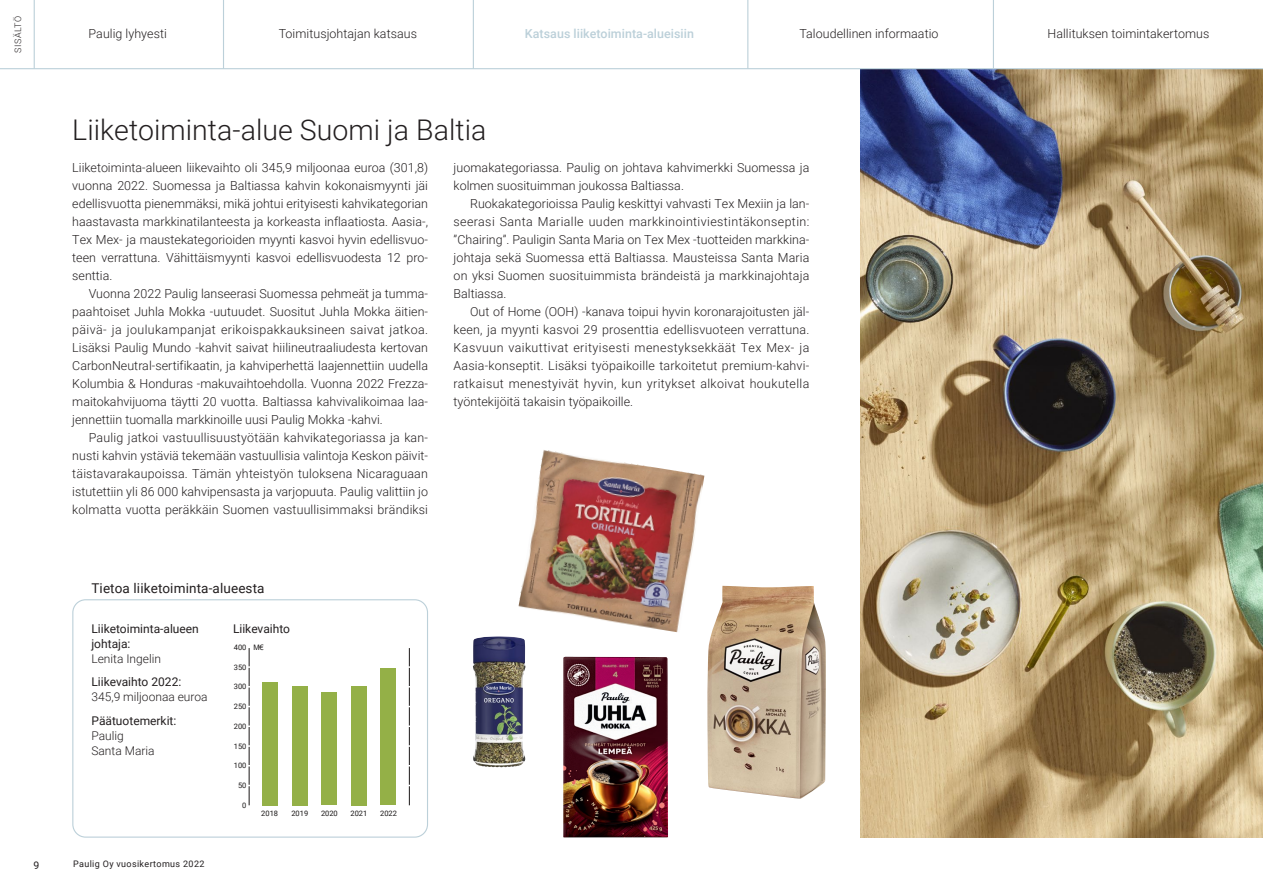
<style>
.page{position:relative;width:1263px;height:893px;background:#fff}
.page>*{position:absolute;margin:0;border:0;box-sizing:border-box;transform-origin:0 0}
.t1{font:300 28.5px "Roboto";color:#231f20}
.t2{font:13.5px "Roboto";letter-spacing:.01em;color:#231f20}
.t3{font:300 12.45px/18px "Roboto";letter-spacing:.005em;color:#231f20;text-align:justify}
.t4{font:500 12.45px "Roboto";letter-spacing:.005em;color:#bcd0d9}
.t5{font:12px/15px "Roboto";color:#231f20}
.t6{font:300 12px/15px "Roboto";color:#231f20}
.t7{font:10.5px "Roboto";color:#231f20}
.t8{font:9px "Roboto";letter-spacing:.04em;color:#231f20}
.t9{font:300 9px "Roboto";letter-spacing:.065em;color:#231f20}
.t10{font:7.5px "Roboto";color:#1a1717}
.t11{font:7.5px "Arial";color:#1a1717}
</style>
<div class="page">
<div style="left:72px;top:599px;width:356px;height:239px;border:1px solid #bcd0d9;border-radius:13px"></div>
<img style="left:860px;top:69px;width:403px;height:769px">
<img style="left:563px;top:657px;width:105px;height:180px">
<img style="left:473px;top:636px;width:52px;height:131px">
<img style="left:707px;top:586px;width:119px;height:213px">
<img style="left:518px;top:450px;width:186px;height:183px">
<hr style="left:249px;top:647px;width:1px;height:158px;background:#1a1717">
<div style="left:262px;top:682px;width:15px;height:123px;background:#94b047"></div>
<div style="left:292px;top:686px;width:15px;height:119px;background:#94b047"></div>
<div style="left:322px;top:692px;width:15px;height:113px;background:#94b047"></div>
<div style="left:351px;top:686px;width:15px;height:119px;background:#94b047"></div>
<div style="left:381px;top:668px;width:15px;height:137px;background:#94b047"></div>
<hr style="left:409px;top:647px;width:1px;height:158px;background:#1a1717">
<hr style="left:0;top:68px;width:1263px;height:1px;background:#bcd0d9">
<hr style="left:34px;top:0;width:1px;height:69px;background:#bcd0d9">
<hr style="left:223px;top:0;width:1px;height:69px;background:#bcd0d9">
<hr style="left:473px;top:0;width:1px;height:69px;background:#bcd0d9">
<hr style="left:747px;top:0;width:1px;height:69px;background:#bcd0d9">
<hr style="left:993px;top:0;width:1px;height:69px;background:#bcd0d9">
<p class="t9" style="left:12px;top:53px;width:39px;rotate:-90deg">SISÄLTÖ</p>
<p class="t3" style="left:89px;top:24px;width:80px">Paulig lyhyesti</p>
<p class="t3" style="left:279px;top:24px;width:140px">Toimitusjohtajan katsaus</p>
<p class="t4" style="left:525px;top:25px;width:171px">Katsaus liiketoiminta-alueisiin</p>
<p class="t3" style="left:799px;top:24px;width:141px">Taloudellinen informaatio</p>
<p class="t3" style="left:1047px;top:24px;width:163px">Hallituksen toimintakertomus</p>
<h1 class="t1" style="left:72px;top:110px;width:416px">Liiketoiminta-alue Suomi ja Baltia</h1>
<p class="t3" style="left:72px;top:158px;width:357px">Liiketoiminta-alueen liikevaihto oli 345,9 miljoonaa euroa (301,8) vuonna 2022. Suomessa ja Baltiassa kahvin kokonaismyynti jäi edellisvuotta pienemmäksi, mikä johtui erityisesti kahvikategorian haastavasta markkinatilanteesta ja korkeasta inflaatiosta. Aasia-, Tex Mex- ja maustekategorioiden myynti kasvoi hyvin edellisvuo&shy;teen verrattuna. Vähittäismyynti kasvoi edellisvuodesta 12 pro&shy;senttia.</p>
<p class="t3" style="left:72px;top:284px;width:357px;text-indent:16px">Vuonna 2022 Paulig lanseerasi Suomessa pehmeät ja tumma&shy;paahtoiset Juhla Mokka -uutuudet. Suositut Juhla Mokka äitien&shy;päivä- ja joulukampanjat erikoispakkauksineen saivat jatkoa.<br>Lisäksi Paulig Mundo -kahvit saivat hiilineutraaliudesta kertovan CarbonNeutral-sertifikaatin, ja kahviperhettä laajennettiin uudella Kolumbia &amp; Honduras -makuvaihtoehdolla. Vuonna 2022 Frezza&shy;maitokahvijuoma täytti 20 vuotta. Baltiassa kahvivalikoimaa laa&shy;jennettiin tuomalla markkinoille uusi Paulig Mokka -kahvi.</p>
<p class="t3" style="left:72px;top:428px;width:357px;text-indent:16px">Paulig jatkoi vastuullisuustyötään kahvikategoriassa ja kan&shy;nusti kahvin ystäviä tekemään vastuullisia valintoja Keskon päivit&shy;täistavarakaupoissa. Tämän yhteistyön tuloksena Nicaraguaan istutettiin yli 86 000 kahvipensasta ja varjopuuta. Paulig valittiin jo kolmatta vuotta peräkkäin Suomen vastuullisimmaksi brändiksi</p>
<p class="t3" style="left:454px;top:158px;width:357px">juomakategoriassa. Paulig on johtava kahvimerkki Suomessa ja kolmen suosituimman joukossa Baltiassa.</p>
<p class="t3" style="left:454px;top:194px;width:357px;text-indent:16px">Ruokakategorioissa Paulig keskittyi vahvasti Tex Mexiin ja lan&shy;seerasi Santa Marialle uuden markkinointiviestintäkonseptin: ”Chairing”. Pauligin Santa Maria on Tex Mex -tuotteiden markkina&shy;johtaja sekä Suomessa että Baltiassa. Mausteissa Santa Maria on yksi Suomen suosituimmista brändeistä ja markkinajohtaja Baltiassa.</p>
<p class="t3" style="left:454px;top:302px;width:357px;text-indent:16px">Out of Home (OOH) -kanava toipui hyvin koronarajoitusten jäl&shy;keen, ja myynti kasvoi 29 prosenttia edellisvuoteen verrattuna.<br>Kasvuun vaikuttivat erityisesti menestyksekkäät Tex Mex- ja Aasia-konseptit. Lisäksi työpaikoille tarkoitetut premium-kahvi&shy;ratkaisut menestyivät hyvin, kun yritykset alkoivat houkutella työntekijöitä takaisin työpaikoille.</p>
<p class="t2" style="left:91px;top:579px;width:175px">Tietoa liiketoiminta-alueesta</p>
<p class="t5" style="left:91px;top:621px;width:109px">Liiketoiminta-alueen johtaja:</p>
<p class="t6" style="left:91px;top:651px;width:71px">Lenita Ingelin</p>
<p class="t5" style="left:91px;top:674px;width:91px">Liikevaihto 2022:</p>
<p class="t6" style="left:91px;top:689px;width:118px">345,9 miljoonaa euroa</p>
<p class="t5" style="left:91px;top:713px;width:87px">Päätuotemerkit:</p>
<p class="t6" style="left:91px;top:728px;width:65px">Paulig<br>Santa Maria</p>
<p class="t5" style="left:233px;top:621px;width:59px">Liikevaihto</p>
<p class="t11" style="left:253px;top:642px;width:12px">M€</p>
<p class="t10" style="left:234px;top:642px;width:14px">400</p>
<p class="t10" style="left:234px;top:662px;width:14px">350</p>
<p class="t10" style="left:234px;top:681px;width:14px">300</p>
<p class="t10" style="left:234px;top:701px;width:14px">250</p>
<p class="t10" style="left:234px;top:721px;width:14px">200</p>
<p class="t10" style="left:234px;top:741px;width:14px">150</p>
<p class="t10" style="left:238px;top:780px;width:10px">50</p>
<p class="t10" style="left:234px;top:760px;width:14px">100</p>
<p class="t10" style="left:242px;top:800px;width:6px">0</p>
<p class="t10" style="left:261px;top:808px;width:18px">2018</p>
<p class="t10" style="left:291px;top:808px;width:18px">2019</p>
<p class="t10" style="left:321px;top:808px;width:18px">2020</p>
<p class="t10" style="left:350px;top:808px;width:18px">2021</p>
<p class="t10" style="left:380px;top:808px;width:18px">2022</p>
<p class="t7" style="left:34px;top:858px;width:7px">9</p>
<p class="t8" style="left:73px;top:858px;width:133px">Paulig Oy vuosikertomus 2022</p>
</div>
